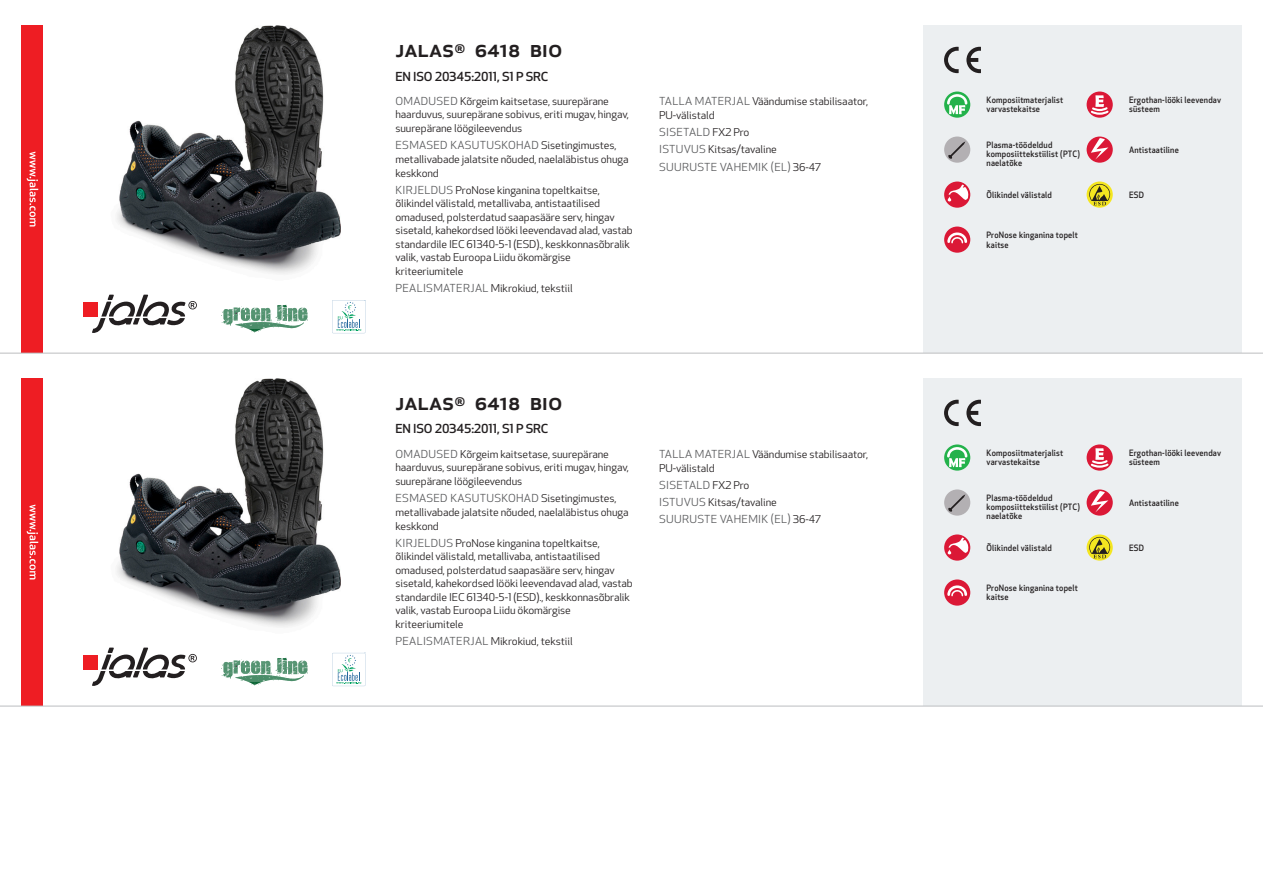
<style>
.page{position:relative;width:1263px;height:893px;background:#fff}
.page>*{position:absolute;margin:0;border:0;box-sizing:border-box;transform-origin:0 0}
.Produkt_namn{font:500 24px "Apex New";color:#231f20}
.Ingress{font:500 12.15px "Apex New";letter-spacing:-.015em;color:#231f20;scale:1.06 1}
.Funktion{font:10.8px "Apex New";letter-spacing:.025em;color:#57585a;scale:1.06 1}
.Funktion-2{font:10.5px/13.5px "Apex New";letter-spacing:-.01em;color:#231f20;scale:1.06 1}
.Artikel{font:500 8.55px/9px "Apex New";letter-spacing:.025em;color:#231f20;scale:.95 1}
.s1{font-size:10.8px;color:#57585a}
.s2{font-size:10.5px;color:#231f20}
</style>
<div class="page">
<img style="left:116px;top:26px;width:224px;height:248px">
<div style="left:83px;top:302px;width:15px;height:15px;background:#ee1d23"></div>
<svg style="left:92px;top:295px;width:105px;height:38px"></svg>
<svg style="left:221px;top:304px;width:87px;height:28px"></svg>
<svg style="left:332px;top:300px;width:33px;height:33px"></svg>
<div style="left:21px;top:26px;width:22px;height:327px;background:#ee1d23"></div>
<svg style="left:27px;top:152px;width:11px;height:75px"></svg>
<div style="left:923px;top:26px;width:319px;height:327px;background:#eceff1"></div>
<svg style="left:966px;top:47px;width:15px;height:26px"></svg>
<svg style="left:944px;top:47px;width:15px;height:26px"></svg>
<svg style="left:944px;top:92px;width:26px;height:26px"></svg>
<svg style="left:947px;top:94px;width:20px;height:20px"></svg>
<div style="left:944px;top:137px;width:26px;height:26px;background:#b3b0b3;border-radius:50%"></div>
<svg style="left:948px;top:141px;width:17px;height:18px"></svg>
<svg style="left:944px;top:182px;width:26px;height:26px"></svg>
<svg style="left:948px;top:185px;width:20px;height:17px"></svg>
<div style="left:944px;top:227px;width:26px;height:26px;background:#db1836;border-radius:50%"></div>
<svg style="left:947px;top:232px;width:20px;height:11px"></svg>
<svg style="left:1086px;top:92px;width:27px;height:26px"></svg>
<svg style="left:1089px;top:95px;width:21px;height:21px"></svg>
<svg style="left:1086px;top:137px;width:27px;height:26px"></svg>
<svg style="left:1091px;top:138px;width:17px;height:22px"></svg>
<svg style="left:1086px;top:182px;width:27px;height:26px"></svg>
<svg style="left:1089px;top:184px;width:21px;height:21px"></svg>
<img style="left:116px;top:378px;width:224px;height:249px">
<div style="left:83px;top:654px;width:15px;height:15px;background:#ee1d23"></div>
<svg style="left:92px;top:648px;width:105px;height:38px"></svg>
<svg style="left:221px;top:657px;width:87px;height:28px"></svg>
<svg style="left:332px;top:653px;width:33px;height:33px"></svg>
<div style="left:21px;top:378px;width:22px;height:328px;background:#ee1d23"></div>
<svg style="left:27px;top:505px;width:11px;height:74px"></svg>
<div style="left:923px;top:378px;width:319px;height:328px;background:#eceff1"></div>
<svg style="left:966px;top:400px;width:15px;height:26px"></svg>
<svg style="left:944px;top:400px;width:15px;height:26px"></svg>
<svg style="left:944px;top:444px;width:26px;height:27px"></svg>
<svg style="left:947px;top:447px;width:20px;height:20px"></svg>
<div style="left:944px;top:489px;width:26px;height:27px;background:#b3b0b3;border-radius:50%"></div>
<svg style="left:948px;top:494px;width:17px;height:18px"></svg>
<svg style="left:944px;top:534px;width:26px;height:27px"></svg>
<svg style="left:948px;top:537px;width:20px;height:17px"></svg>
<div style="left:944px;top:579px;width:26px;height:27px;background:#db1836;border-radius:50%"></div>
<svg style="left:947px;top:585px;width:20px;height:11px"></svg>
<svg style="left:1086px;top:444px;width:27px;height:27px"></svg>
<svg style="left:1089px;top:448px;width:21px;height:21px"></svg>
<svg style="left:1086px;top:489px;width:27px;height:27px"></svg>
<svg style="left:1091px;top:491px;width:17px;height:21px"></svg>
<svg style="left:1086px;top:534px;width:27px;height:27px"></svg>
<svg style="left:1089px;top:537px;width:21px;height:21px"></svg>
<hr style="left:0;top:353px;width:1263px;height:1px;background:#bcbdc0">
<hr style="left:0;top:706px;width:1263px;height:1px;background:#bcbdc0">
<p class="Produkt_namn" style="left:395px;top:33px;width:169px">JALAS<sup>®</sup> 6418 Bio</p>
<p class="Ingress" style="left:395px;top:68px;width:146px">EN ISO 20345:2011, S1 P SRC</p>
<p class="Funktion-2" style="left:395px;top:94px;width:222px"><span class="s1">OMADUSED</span> Kõrgeim kaitsetase, suurepärane haarduvus, suurepärane sobivus, eriti mugav, hingav, suurepärane löögileevendus</p>
<p class="Funktion" style="left:395px;top:139px;width:210px">ESMASED KASUTUSKOHAD <span class="s2">Sisetingimustes,</span></p>
<p class="Funktion-2" style="left:395px;top:152px;width:221px">metallivabade jalatsite nõuded, naelaläbistus ohuga keskkond</p>
<p class="Funktion-2" style="left:395px;top:183px;width:225px"><span class="s1">KIRJELDUS</span> ProNose kinganina topeltkaitse, õlikindel välistald, metallivaba, antistaatilised omadused, polsterdatud saapasääre serv, hingav sisetald, kahekordsed lööki leevendavad alad, vastab standardile IEC 61340-5-1 (ESD)., keskkonnasõbralik valik, vastab Euroopa Liidu ökomärgise kriteeriumitele</p>
<p class="Funktion-2" style="left:395px;top:282px;width:169px"><span class="s1">PEALISMATERJAL</span> Mikrokiud, tekstiil</p>
<p class="Funktion-2" style="left:659px;top:94px;width:199px"><span class="s1">TALLA MATERJAL</span> Väändumise stabilisaator,<br>PU-välistald</p>
<p class="Funktion" style="left:659px;top:125px;width:87px">SISETALD <span class="s2">FX2 Pro</span></p>
<p class="Funktion-2" style="left:659px;top:143px;width:113px"><span class="s1">ISTUVUS</span> Kitsas/tavaline</p>
<p class="Funktion" style="left:659px;top:160px;width:154px">SUURUSTE VAHEMIK (EL) <span class="s2">36-47</span></p>
<p class="Produkt_namn" style="left:395px;top:385px;width:169px">JALAS<sup>®</sup> 6418 Bio</p>
<p class="Ingress" style="left:395px;top:421px;width:146px">EN ISO 20345:2011, S1 P SRC</p>
<p class="Funktion-2" style="left:395px;top:447px;width:222px"><span class="s1">OMADUSED</span> Kõrgeim kaitsetase, suurepärane haarduvus, suurepärane sobivus, eriti mugav, hingav, suurepärane löögileevendus</p>
<p class="Funktion" style="left:395px;top:492px;width:210px">ESMASED KASUTUSKOHAD <span class="s2">Sisetingimustes,</span></p>
<p class="Funktion-2" style="left:395px;top:505px;width:221px">metallivabade jalatsite nõuded, naelaläbistus ohuga keskkond</p>
<p class="Funktion-2" style="left:395px;top:536px;width:225px"><span class="s1">KIRJELDUS</span> ProNose kinganina topeltkaitse, õlikindel välistald, metallivaba, antistaatilised omadused, polsterdatud saapasääre serv, hingav sisetald, kahekordsed lööki leevendavad alad, vastab standardile IEC 61340-5-1 (ESD)., keskkonnasõbralik valik, vastab Euroopa Liidu ökomärgise kriteeriumitele</p>
<p class="Funktion-2" style="left:395px;top:635px;width:169px"><span class="s1">PEALISMATERJAL</span> Mikrokiud, tekstiil</p>
<p class="Funktion-2" style="left:659px;top:447px;width:199px"><span class="s1">TALLA MATERJAL</span> Väändumise stabilisaator,<br>PU-välistald</p>
<p class="Funktion" style="left:659px;top:478px;width:87px">SISETALD <span class="s2">FX2 Pro</span></p>
<p class="Funktion-2" style="left:659px;top:496px;width:113px"><span class="s1">ISTUVUS</span> Kitsas/tavaline</p>
<p class="Funktion" style="left:659px;top:513px;width:154px">SUURUSTE VAHEMIK (EL) <span class="s2">36-47</span></p>
<p class="Artikel" style="left:986px;top:96px;width:82px">Komposiitmaterjalist varvastekaitse</p>
<p class="Artikel" style="left:986px;top:140px;width:100px">Plasma-töödeldud komposiittekstiilist (PTC) naelatõke</p>
<p class="Artikel" style="left:986px;top:190px;width:70px">Õlikindel välistald</p>
<p class="Artikel" style="left:986px;top:231px;width:98px">ProNose kinganina topelt kaitse</p>
<p class="Artikel" style="left:1129px;top:96px;width:99px">Ergothan-lööki leevendav süsteem</p>
<p class="Artikel" style="left:1129px;top:145px;width:54px">Antistaatiline</p>
<p class="Artikel" style="left:1129px;top:190px;width:17px">ESD</p>
<p class="Artikel" style="left:986px;top:449px;width:82px">Komposiitmaterjalist varvastekaitse</p>
<p class="Artikel" style="left:986px;top:493px;width:100px">Plasma-töödeldud komposiittekstiilist (PTC) naelatõke</p>
<p class="Artikel" style="left:986px;top:543px;width:70px">Õlikindel välistald</p>
<p class="Artikel" style="left:986px;top:584px;width:98px">ProNose kinganina topelt kaitse</p>
<p class="Artikel" style="left:1129px;top:449px;width:99px">Ergothan-lööki leevendav süsteem</p>
<p class="Artikel" style="left:1129px;top:498px;width:54px">Antistaatiline</p>
<p class="Artikel" style="left:1129px;top:543px;width:17px">ESD</p>
</div>
